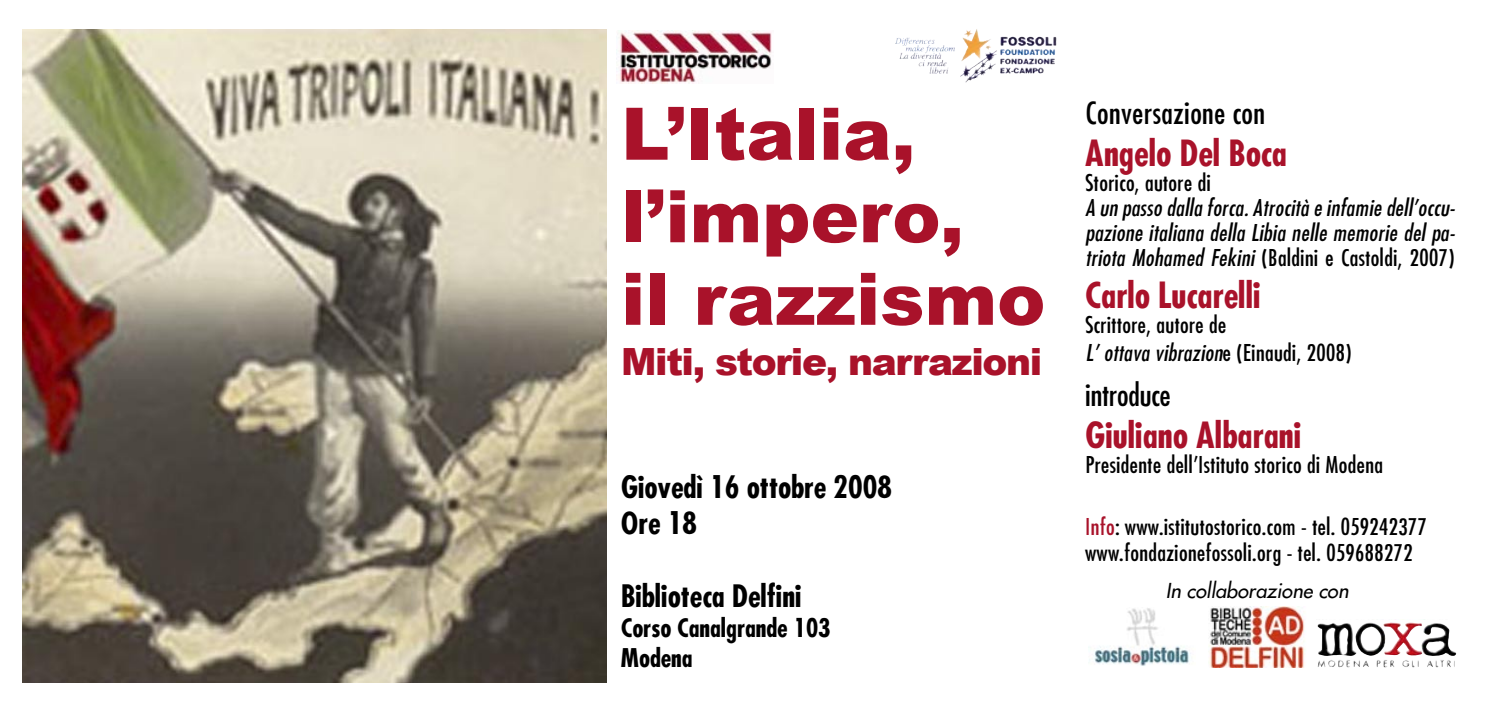
<style>
.page{position:relative;width:1489px;height:702px;background:#fff}
.page>*{position:absolute;margin:0;border:0;box-sizing:border-box;transform-origin:0 0}
.Normale{font:900 72.5px/82.5px "Arial";color:#a9122a}
.Normale-2{font:900 37.5px "Arial";letter-spacing:-.035em;color:#a9122a}
.t1{font:700 condensed 35px "Futura";color:#a9122a}
.t2{font:700 condensed 30px "Futura";color:#000}
.t3{font:condensed 30px "Futura";letter-spacing:.02em;color:#000}
.t4{font:condensed 30px "Futura";color:#000}
.t5{font:700 condensed 25px "Futura";color:#000}
.t6{font:italic condensed 22.5px/25px "Futura";letter-spacing:.02em;color:#000;text-align:justify}
.t7{font:condensed 22.5px "Futura";letter-spacing:.02em;color:#000}
.t8{font:italic 20px "Futura 2";color:#000}
.s1{font-style:normal}
.s2{color:#a9122a}
</style>
<div class="page">
<img style="left:23px;top:30px;width:583px;height:652px">
<img style="left:1317px;top:619px;width:140px;height:37px">
<img style="left:616px;top:30px;width:156px;height:54px">
<img style="left:961px;top:29px;width:84px;height:32px">
<img style="left:1088px;top:608px;width:103px;height:58px">
<img style="left:1208px;top:606px;width:97px;height:61px">
<p class="Normale" style="left:621px;top:90px;width:344px">L’Italia, l’impero,</p>
<p class="Normale" style="left:621px;top:255px;width:426px">il razzismo</p>
<p class="Normale-2" style="left:621px;top:334px;width:423px">Miti, storie, narrazioni</p>
<p class="t2" style="left:621px;top:468px;width:272px">Giovedì 16 ottobre 2008</p>
<p class="t2" style="left:621px;top:504px;width:78px">Ore 18</p>
<p class="t2" style="left:621px;top:576px;width:182px">Biblioteca Delfini</p>
<p class="t5" style="left:621px;top:611px;width:211px">Corso Canalgrande 103</p>
<p class="t5" style="left:621px;top:641px;width:73px">Modena</p>
<p class="t3" style="left:1085px;top:94px;width:181px">Conversazione con</p>
<p class="t1" style="left:1085px;top:131px;width:203px">Angelo Del Boca</p>
<p class="t7" style="left:1085px;top:168px;width:127px">Storico, autore di</p>
<p class="t6" style="left:1085px;top:195px;width:371px">A un passo dalla forca. Atrocità e infamie dell’occu&shy;pazione italiana della Libia nelle memorie del pa&shy;triota Mohamed Fekini <span class="s1">(Baldini e Castoldi, 2007)</span></p>
<p class="t1" style="left:1085px;top:273px;width:177px">Carlo Lucarelli</p>
<p class="t7" style="left:1085px;top:310px;width:142px">Scrittore, autore de</p>
<p class="t6" style="left:1085px;top:339px;width:268px">L’ ottava vibrazion<span class="s1">e (Einaudi, 2008)</span></p>
<p class="t4" style="left:1085px;top:375px;width:87px">introduce</p>
<p class="t1" style="left:1085px;top:412px;width:217px">Giuliano Albarani</p>
<p class="t7" style="left:1085px;top:450px;width:299px">Presidente dell’Istituto storico di Modena</p>
<p class="t7" style="left:1085px;top:512px;width:343px"><span class="s2">Info</span>: www.istitutostorico.com - tel. 059242377</p>
<p class="t7" style="left:1085px;top:537px;width:328px">www.fondazionefossoli.org - tel. 059688272</p>
<p class="t8" style="left:1165px;top:577px;width:184px">In collaborazione con</p>
</div>
